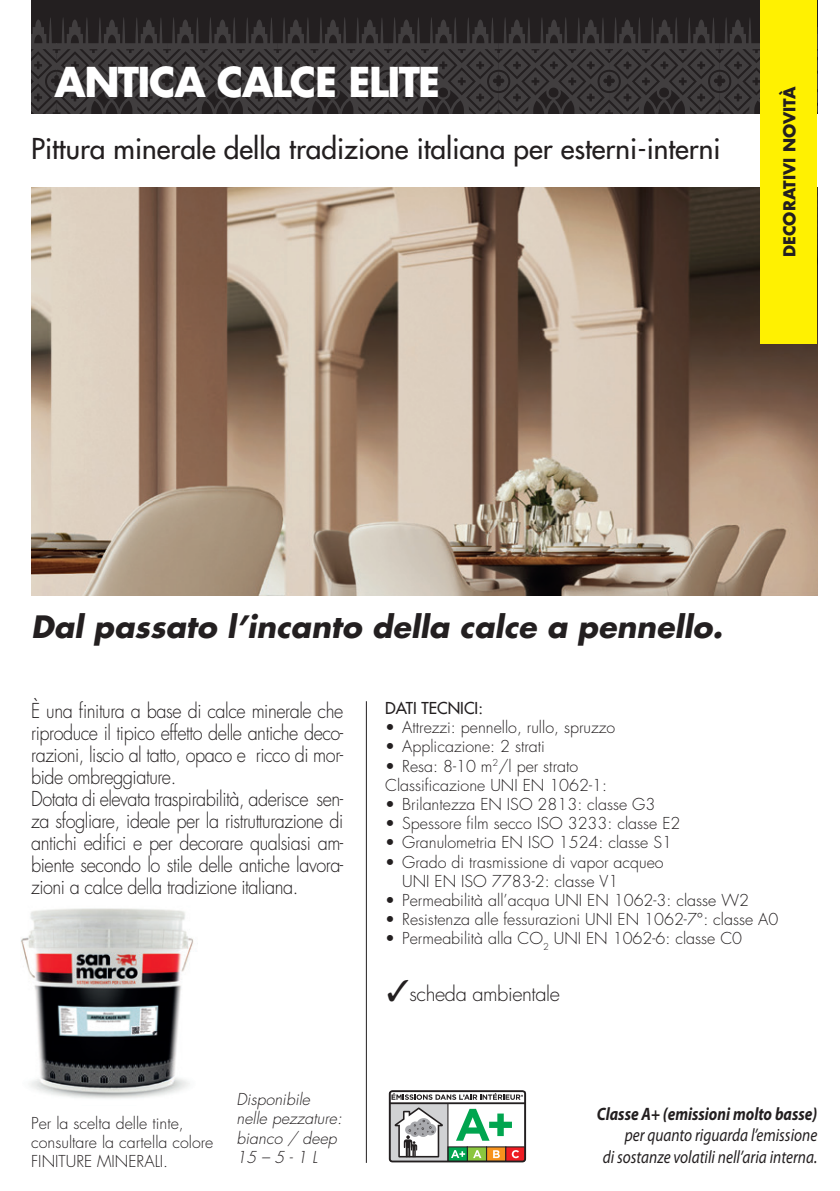
<style>
.page{position:relative;width:840px;height:1191px;background:#fff}
.page>*{position:absolute;margin:0;border:0;box-sizing:border-box;transform-origin:0 0}
.t1{font:700 40px "Futura Std";letter-spacing:-.035em;color:#fff}
.t2{font:italic 700 30px "Futura Std";color:#231f20}
.t3{font:500 28px "Futura Std";color:#231f20}
.t4{font:300 20px/22px "Futura";letter-spacing:-.025em;color:#231f20;text-align:justify;scale:.9 1}
.t5{font:300 20px "Futura";letter-spacing:-.025em;color:#231f20}
.t6{font:italic 18px/21.6px "Myriad Pro";color:#231f20;text-align:right;scale:.85 1}
.t7{font:italic 700 18px "Myriad Pro";color:#231f20;scale:.85 1}
.t8{font:300 16px/19.2px "Futura";color:#231f20}
.t9{font:italic 300 16px "Futura";color:#231f20}
.t10{font:700 16px "Futura Std";color:#231f20}
.t11{font:16px "Futura";color:#231f20}
</style>
<div class="page">
<div style="left:31px;top:0;width:785px;height:114px;background:#231f20"></div>
<svg style="left:31px;top:18px;width:729px;height:96px"></svg>
<img style="left:31px;top:187px;width:785px;height:409px">
<hr style="left:366px;top:701px;width:1px;height:461px;background:#231f20">
<svg style="left:389px;top:1090px;width:136px;height:72px"></svg>
<img style="left:21px;top:908px;width:173px;height:191px">
<div style="left:760px;top:0;width:56px;height:343px;background:#fff101"></div>
<p class="t1" style="left:54px;top:55px;width:387px">ANTICA CALCE ELITE</p>
<p class="t3" style="left:31px;top:131px;width:690px">Pittura minerale della tradizione italiana per esterni-interni</p>
<p class="t10" style="left:778px;top:257px;width:172px;rotate:-90deg">DECORATIVI NOVITÀ</p>
<p class="t2" style="left:31px;top:606px;width:692px">Dal passato l’incanto della calce a pennello.</p>
<p class="t4" style="left:31px;top:699px;width:348px">È una finitura a base di calce minerale che riproduce il tipico effetto delle antiche deco&shy;razioni, liscio al tatto, opaco e ricco di mor&shy;bide ombreggiature.</p>
<p class="t4" style="left:31px;top:787px;width:348px">Dotata di elevata traspirabilità, aderisce sen&shy;za sfogliare, ideale per la ristrutturazione di antichi edifici e per decorare qualsiasi am&shy;biente secondo lo stile delle antiche lavora&shy;zioni a calce della tradizione italiana.</p>
<p class="t8" style="left:31px;top:1113px;width:184px">Per la scelta delle tinte, consultare la cartella colore<br>FINITURE MINERALI.</p>
<p class="t9" style="left:236px;top:1089px;width:75px">Disponibile</p>
<p class="t9" style="left:236px;top:1108px;width:107px">nelle pezzature:</p>
<p class="t9" style="left:236px;top:1127px;width:102px">bianco / deep</p>
<p class="t9" style="left:236px;top:1146px;width:82px">15 – 5 - 1 L</p>
<p class="t11" style="left:385px;top:697px;width:99px">DATI TECNICI:</p>
<p class="t8" style="left:385px;top:718px;width:231px">• Attrezzi: pennello, rullo, spruzzo</p>
<p class="t8" style="left:385px;top:737px;width:161px">• Applicazione: 2 strati</p>
<p class="t8" style="left:385px;top:756px;width:194px">• Resa: 8-10 m<sup>2</sup>/l per strato</p>
<p class="t8" style="left:385px;top:775px;width:223px">Classificazione UNI EN 1062-1:</p>
<p class="t8" style="left:385px;top:794px;width:271px">• Brilantezza EN ISO 2813: classe G3</p>
<p class="t8" style="left:385px;top:814px;width:296px">• Spessore film secco ISO 3233: classe E2</p>
<p class="t8" style="left:385px;top:833px;width:288px">• Granulometria EN ISO 1524: classe S1</p>
<p class="t8" style="left:402px;top:852px;width:263px;text-indent:-17px">• Grado di trasmissione di vapor acqueo<br>UNI EN ISO 7783-2: classe V1</p>
<p class="t8" style="left:385px;top:890px;width:365px">• Permeabilità all’acqua UNI EN 1062-3: classe W2</p>
<p class="t8" style="left:385px;top:910px;width:394px">• Resistenza alle fessurazioni UNI EN 1062-7°: classe A0</p>
<p class="t8" style="left:385px;top:929px;width:358px">• Permeabilità alla CO<sub>2</sub> UNI EN 1062-6: classe C0</p>
<p class="t5" style="left:386px;top:980px;width:175px">✓scheda ambientale</p>
<p class="t7" style="left:596px;top:1103px;width:261px">Classe A+ (emissioni molto basse)</p>
<p class="t6" style="left:602px;top:1124px;width:254px">per quanto riguarda l’emissione<br>di sostanze volatili nell’aria interna.</p>
</div>
